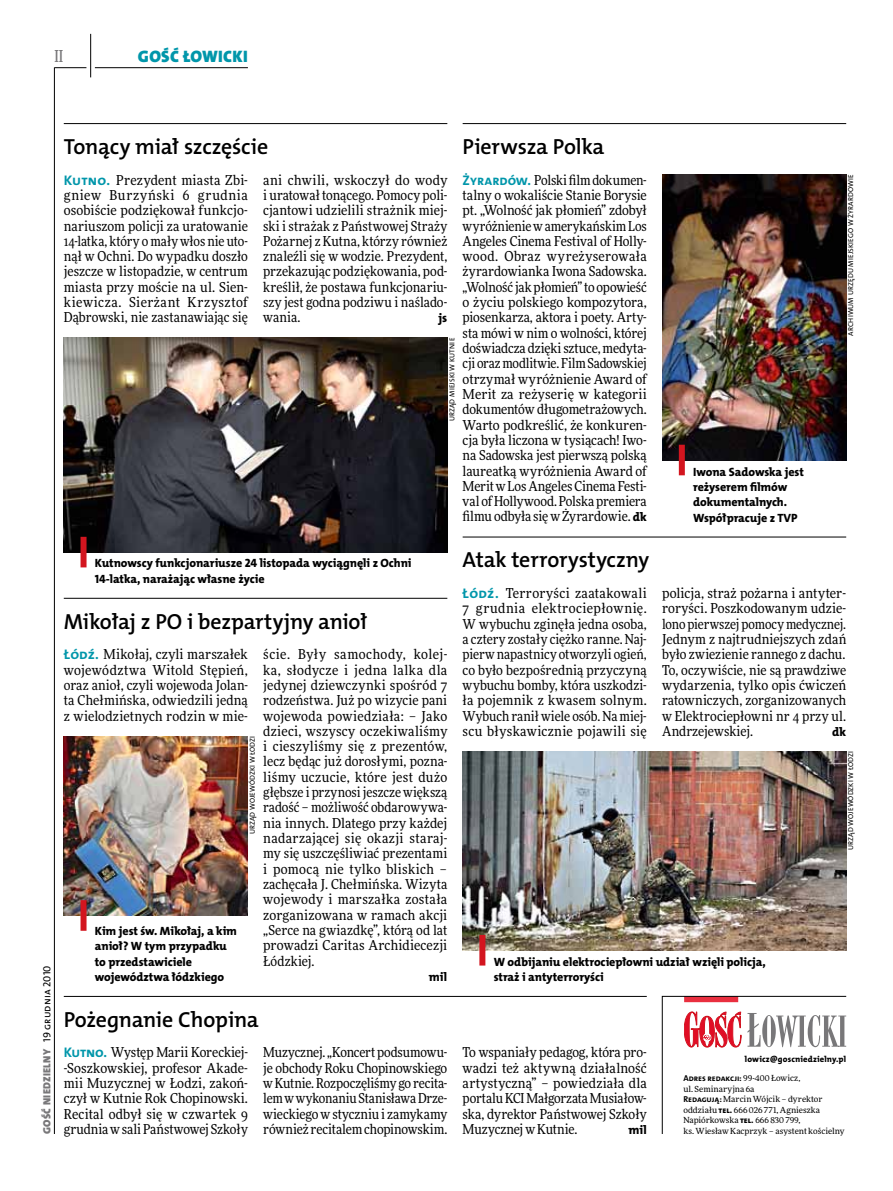
<style>
.page{position:relative;width:893px;height:1191px;background:#fff}
.page>*{position:absolute;margin:0;border:0;box-sizing:border-box;transform-origin:0 0}
.t1{font:21.9px "The Mix HP6 Se Bld";letter-spacing:-.01em;color:#000}
.t2{font:16.65px "The Mix HP9 Blk";letter-spacing:.02em;color:#0096aa}
.t3{font:500 16.5px "Freeday Narrow";color:#787779;scale:.9 1}
.t4{font:13.65px/15.3px "Freeday Narrow News";letter-spacing:.005em;color:#000;text-align:justify}
.t5{font:12.3px "The Mix HP8 Ex Bld";letter-spacing:.005em;color:#000}
.t6{font:12px/15.3px "The Mix HP8 Ex Bld";letter-spacing:-.005em;color:#000}
.t7{font:10.5px "The Mix HP9 Blk";letter-spacing:.025em;color:#787779}
.t8{font:8.55px "The Mix HP7 Bld";letter-spacing:-.005em;color:#000}
.t9{font:8.55px "The Mix HP8 Ex Bld";letter-spacing:.015em;color:#000}
.t10{font:8.4px/10.5px "Freeday News";letter-spacing:.005em;color:#000}
.t11{font:7.2px "The Mix HP5 Plain";letter-spacing:.015em;color:#000}
.s1{font-family:"The Mix HP7 Bld";font-size:13.95px;color:#0096aa}
.s2{font-family:"The Mix HP8 Ex Bld";font-size:12.3px}
.s3{font-family:"The Mix HP5 Plain";color:#000}
.s4{font-family:"Freeday News";font-size:8.4px}
.s5{font-family:"The Mix HP7 Bld";font-size:8.55px}
.s6{font-family:"The Mix HP8 Ex Bld";font-size:8.55px}
</style>
<div class="page">
<hr style="left:54px;top:67px;width:1px;height:1067px;background:#000">
<hr style="left:90px;top:34px;width:1px;height:43px;background:#000">
<hr style="left:54px;top:67px;width:32px;height:1px;background:#000">
<hr style="left:95px;top:67px;width:153px;height:1px;background:#000">
<svg style="left:662px;top:996px;width:185px;height:138px"></svg>
<hr style="left:64px;top:123px;width:383px;height:1px;background:#000">
<hr style="left:64px;top:996px;width:583px;height:1px;background:#000">
<hr style="left:463px;top:537px;width:383px;height:1px;background:#000">
<hr style="left:463px;top:123px;width:383px;height:1px;background:#000">
<img style="left:64px;top:338px;width:383px;height:214px">
<img style="left:463px;top:751px;width:383px;height:199px">
<img style="left:662px;top:174px;width:184px;height:286px">
<div style="left:81px;top:537px;width:6px;height:30px;background:#d3151f"></div>
<div style="left:479px;top:935px;width:6px;height:30px;background:#d3151f"></div>
<div style="left:679px;top:445px;width:6px;height:30px;background:#d3151f"></div>
<hr style="left:64px;top:598px;width:383px;height:1px;background:#000">
<img style="left:64px;top:736px;width:184px;height:179px">
<div style="left:81px;top:900px;width:6px;height:30px;background:#d3151f"></div>
<p class="t3" style="left:54px;top:46px;width:11px">II</p>
<p class="t2" style="left:138px;top:46px;width:111px">GOŚĆ ŁOWICKI</p>
<h1 class="t1" style="left:64px;top:132px;width:206px">Tonący miał szczęście</h1>
<h1 class="t1" style="left:463px;top:132px;width:143px">Pierwsza Polka</h1>
<p class="t4" style="left:463px;top:172px;width:186px"><span class="s1">Żyrardów.</span> Polski film dokumen&shy;talny o wokaliście Stanie Borysie pt. „Wolność jak płomień” zdobył wyróżnienie w amerykańskim Los Angeles Cinema Festival of Holly&shy;wood. Obraz wyreżyserowała żyrardowianka Iwona Sadowska. „Wolność jak płomień” to opowieść o życiu polskiego kompozytora, piosenkarza, aktora i poety. Arty&shy;sta mówi w nim o wolności, której doświadcza dzięki sztuce, medyta&shy;cji oraz modlitwie. Film Sadowskiej otrzymał wyróżnienie Award of Merit za reżyserię w kategorii dokumentów długometrażowych.<br>Warto podkreślić, że konkuren&shy;cja była liczona w tysiącach! Iwo&shy;na Sadowska jest pierwszą polską laureatką wyróżnienia Award of Merit w Los Angeles Cinema Festi&shy;val of Hollywood. Polska premiera filmu odbyła się w Żyrardowie. <span class="s2">dk</span></p>
<p class="t4" style="left:64px;top:172px;width:186px"><span class="s1">Kutno.</span> Prezydent miasta Zbi&shy;gniew Burzyński 6 grudnia osobiście podziękował funkcjo&shy;nariuszom policji za uratowanie 14-latka, który o mały włos nie uto&shy;nął w Ochni. Do wypadku doszło jeszcze w listopadzie, w centrum miasta przy moście na ul. Sien&shy;kiewicza. Sierżant Krzysztof Dąbrowski, nie zastanawiając się</p>
<p class="t4" style="left:263px;top:172px;width:186px">ani chwili, wskoczył do wody i uratował tonącego. Pomocy poli&shy;cjantowi udzielili strażnik miej&shy;ski i strażak z Państwowej Straży Pożarnej z Kutna, którzy również znaleźli się w wodzie. Prezydent, przekazując podziękowania, pod&shy;kreślił, że postawa funkcjonariu&shy;szy jest godna podziwu i naślado&shy;wania.</p>
<p class="t5" style="left:438px;top:310px;width:10px">js</p>
<p class="t11" style="left:447px;top:421px;width:85px;rotate:-90deg">Urząd Miejski w Kutnie</p>
<p class="t11" style="left:846px;top:335px;width:163px;rotate:-90deg">Archiwum Urzędu Miejskiego w Żyrardowie</p>
<p class="t6" style="left:693px;top:464px;width:112px">Iwona Sadowska jest reżyserem filmów dokumentalnych.<br>Współpracuje z TVP</p>
<p class="t7" style="left:40px;top:1134px;width:170px;rotate:-90deg">GOŚĆ NIEDZIELNY <span class="s3">19 grudnia 2010</span></p>
<p class="t6" style="left:95px;top:556px;width:318px">Kutnowscy funkcjonariusze 24 listopada wyciągnęli z Ochni<br>14-latka, narażając własne życie</p>
<h1 class="t1" style="left:64px;top:607px;width:305px">Mikołaj z PO i bezpartyjny anioł</h1>
<p class="t4" style="left:64px;top:646px;width:186px"><span class="s1">Łódź.</span> Mikołaj, czyli marszałek województwa Witold Stępień, oraz anioł, czyli wojewoda Jolan&shy;ta Chełmińska, odwiedzili jedną z wielodzietnych rodzin w mie-</p>
<p class="t4" style="left:263px;top:646px;width:186px">ście. Były samochody, kolej&shy;ka, słodycze i jedna lalka dla jedynej dziewczynki spośród 7 rodzeństwa. Już po wizycie pani wojewoda powiedziała: – Jako dzieci, wszyscy oczekiwaliśmy i cieszyliśmy się z prezentów, lecz będąc już dorosłymi, pozna&shy;liśmy uczucie, które jest dużo głębsze i przynosi jeszcze większą radość – możliwość obdarowywa&shy;nia innych. Dlatego przy każdej nadarzającej się okazji staraj&shy;my się uszczęśliwiać prezentami i pomocą nie tylko bliskich – zachęcała J. Chełmińska. Wizyta wojewody i marszałka została zorganizowana w ramach akcji „Serce na gwiazdkę”, którą od lat prowadzi Caritas Archidiecezji Łódzkiej.</p>
<p class="t5" style="left:429px;top:968px;width:20px">mil</p>
<p class="t11" style="left:248px;top:834px;width:100px;rotate:-90deg">Urząd Wojewódzki w Łodzi</p>
<p class="t6" style="left:95px;top:923px;width:144px">Kim jest św. Mikołaj, a kim anioł? W tym przypadku to przedstawiciele województwa łódzkiego</p>
<h1 class="t1" style="left:64px;top:1005px;width:197px">Pożegnanie Chopina</h1>
<h1 class="t1" style="left:463px;top:546px;width:188px">Atak terrorystyczny</h1>
<p class="t4" style="left:463px;top:585px;width:186px"><span class="s1">Łódź.</span> Terroryści zaatakowali 7 grudnia elektrociepłownię.<br>W wybuchu zginęła jedna osoba, a cztery zostały ciężko ranne. Naj&shy;pierw napastnicy otworzyli ogień, co było bezpośrednią przyczyną wybuchu bomby, która uszkodzi&shy;ła pojemnik z kwasem solnym.<br>Wybuch ranił wiele osób. Na miej&shy;scu błyskawicznie pojawili się</p>
<p class="t4" style="left:662px;top:585px;width:186px">policja, straż pożarna i antyter&shy;roryści. Poszkodowanym udzie&shy;lono pierwszej pomocy medycznej.<br>Jednym z najtrudniejszych zdań było zwiezienie rannego z dachu.<br>To, oczywiście, nie są prawdziwe wydarzenia, tylko opis ćwiczeń ratowniczych, zorganizowanych w Elektrociepłowni nr 4 przy ul.<br>Andrzejewskiej.</p>
<p class="t5" style="left:832px;top:724px;width:16px">dk</p>
<p class="t6" style="left:494px;top:954px;width:274px">W odbijaniu elektrociepłowni udział wzięli policja, straż i antyterroryści</p>
<p class="t11" style="left:846px;top:849px;width:100px;rotate:-90deg">Urząd Wojewódzki w Łodzi</p>
<p class="t4" style="left:64px;top:1044px;width:186px"><span class="s1">Kutno.</span> Występ Marii Koreckiej--Soszkowskiej, profesor Akade&shy;mii Muzycznej w Łodzi, zakoń&shy;czył w Kutnie Rok Chopinowski.<br>Recital odbył się w czwartek 9 grudnia w sali Państwowej Szkoły</p>
<p class="t4" style="left:263px;top:1044px;width:186px">Muzycznej. „Koncert podsumowu&shy;je obchody Roku Chopinowskiego w Kutnie. Rozpoczęliśmy go recita&shy;lem w wykonaniu Stanisława Drze&shy;wieckiego w styczniu i zamykamy również recitalem chopinowskim.</p>
<p class="t4" style="left:463px;top:1044px;width:186px">To wspaniały pedagog, która pro&shy;wadzi też aktywną działalność artystyczną” – powiedziała dla portalu KCI Małgorzata Musiałow&shy;ska, dyrektor Państwowej Szkoły Muzycznej w Kutnie.</p>
<p class="t5" style="left:628px;top:1122px;width:20px">mil</p>
<p class="t9" style="left:745px;top:1053px;width:103px">lowicz@goscniedzielny.pl</p>
<p class="t8" style="left:683px;top:1073px;width:119px">Adres redakcji: <span class="s4">99-400 Łowicz,</span></p>
<p class="t10" style="left:683px;top:1083px;width:163px">ul. Seminaryjna 6a<br><span class="s5">Redagują:</span> Marcin Wójcik – dyrektor oddziału <span class="s6">tel.</span> 666 026 771, Agnieszka<br>Napiórkowska <span class="s6">tel.</span> 666 830 799,<br>ks. Wiesław Kacprzyk – asystent kościelny</p>
</div>
